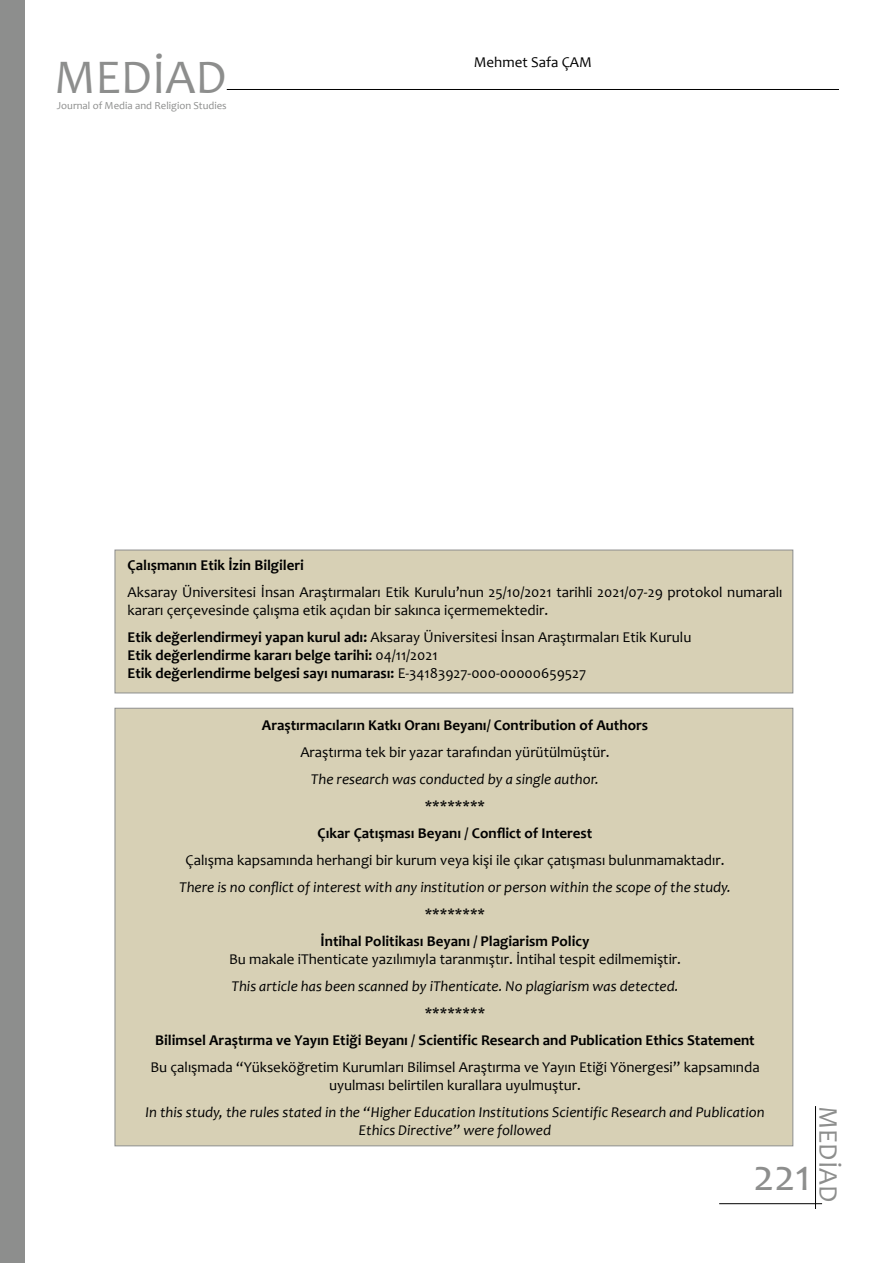
<style>
.page{position:relative;width:893px;height:1263px;background:#fff}
.page>*{position:absolute;margin:0;border:0;box-sizing:border-box;transform-origin:0 0}
.t1{font:48.6px "Candara";color:#8d8e8d}
.t2{font:45px "Candara";color:#8d8e8d}
.t3{font:27px "Candara";color:#8d8e8d}
.t4{font:15px/18px "Candara";color:#000}
.t5{font:700 15px/18px "Candara";color:#000}
.t6{font:italic 15px/18px "Candara";color:#000;text-align:center}
.t7{font:10.65px "Candara";color:#8d8e8d}
.s1{font-weight:400}
</style>
<div class="page">
<hr style="left:815px;top:1106px;width:1px;height:103px;background:#000">
<hr style="left:719px;top:1203px;width:103px;height:1px;background:#000">
<div style="left:0;top:0;width:24px;height:1263px;background:#8d8e8d"></div>
<hr style="left:227px;top:89px;width:612px;height:1px;background:#000">
<div style="left:115px;top:550px;width:678px;height:143px;background:#d7d0b5;border:1px solid #8d8e8d"></div>
<div style="left:115px;top:708px;width:678px;height:438px;background:#d7d0b5;border:1px solid #8d8e8d"></div>
<h1 class="t1" style="left:54px;top:46px;width:174px">MEDİAD</h1>
<p class="t7" style="left:57px;top:99px;width:171px">Journal of Media and Religion Studies</p>
<p class="t4" style="left:474px;top:53px;width:120px">Mehmet Safa ÇAM</p>
<p class="t5" style="left:128px;top:556px;width:178px">Çalışmanın Etik İzin Bilgileri</p>
<p class="t4" style="left:128px;top:583px;width:656px">Aksaray Üniversitesi İnsan Araştırmaları Etik Kurulu’nun 25/10/2021 tarihli 2021/07-29 protokol numaralı kararı çerçevesinde çalışma etik açıdan bir sakınca içermemektedir.</p>
<p class="t5" style="left:128px;top:628px;width:565px">Etik değerlendirmeyi yapan kurul adı: <span class="s1">Aksaray Üniversitesi İnsan Araştırmaları Etik Kurulu<br></span>Etik değerlendirme kararı belge tarihi: <span class="s1">04/11/2021<br></span>Etik değerlendirme belgesi sayı numarası: <span class="s1">E-34183927-000-00000659527</span></p>
<p class="t5" style="left:262px;top:715px;width:388px">Araştırmacıların Katkı Oranı Beyanı/ Contribution of Authors</p>
<p class="t4" style="left:300px;top:742px;width:311px">Araştırma tek bir yazar tarafından yürütülmüştür.</p>
<p class="t6" style="left:311px;top:769px;width:290px">The research was conducted by a single author.</p>
<p class="t4" style="left:425px;top:796px;width:62px">********</p>
<p class="t5" style="left:318px;top:823px;width:276px">Çıkar Çatışması Beyanı / Conflict of Interest</p>
<p class="t4" style="left:186px;top:850px;width:540px">Çalışma kapsamında herhangi bir kurum veya kişi ile çıkar çatışması bulunmamaktadır.</p>
<p class="t6" style="left:179px;top:877px;width:553px">There is no conflict of interest with any institution or person within the scope of the study.</p>
<p class="t4" style="left:425px;top:904px;width:62px">********</p>
<p class="t5" style="left:321px;top:931px;width:270px">İntihal Politikası Beyanı / Plagiarism Policy</p>
<p class="t4" style="left:229px;top:949px;width:453px">Bu makale iThenticate yazılımıyla taranmıştır. İntihal tespit edilmemiştir.</p>
<p class="t6" style="left:231px;top:976px;width:449px">This article has been scanned by iThenticate. No plagiarism was detected.</p>
<p class="t4" style="left:425px;top:1003px;width:62px">********</p>
<p class="t5" style="left:155px;top:1030px;width:601px">Bilimsel Araştırma ve Yayın Etiği Beyanı / Scientific Research and Publication Ethics Statement</p>
<p class="t4" style="left:150px;top:1057px;width:611px;text-align:center">Bu çalışmada “Yükseköğretim Kurumları Bilimsel Araştırma ve Yayın Etiği Yönergesi” kapsamında uyulması belirtilen kurallara uyulmuştur.</p>
<p class="t6" style="left:145px;top:1102px;width:621px">In this study, the rules stated in the “Higher Education Institutions Scientific Research and Publication<br>Ethics Directive” were followed</p>
<h2 class="t2" style="left:754px;top:1147px;width:59px">221</h2>
<h3 class="t3" style="left:845px;top:1106px;width:97px;rotate:90deg">MEDİAD</h3>
</div>
